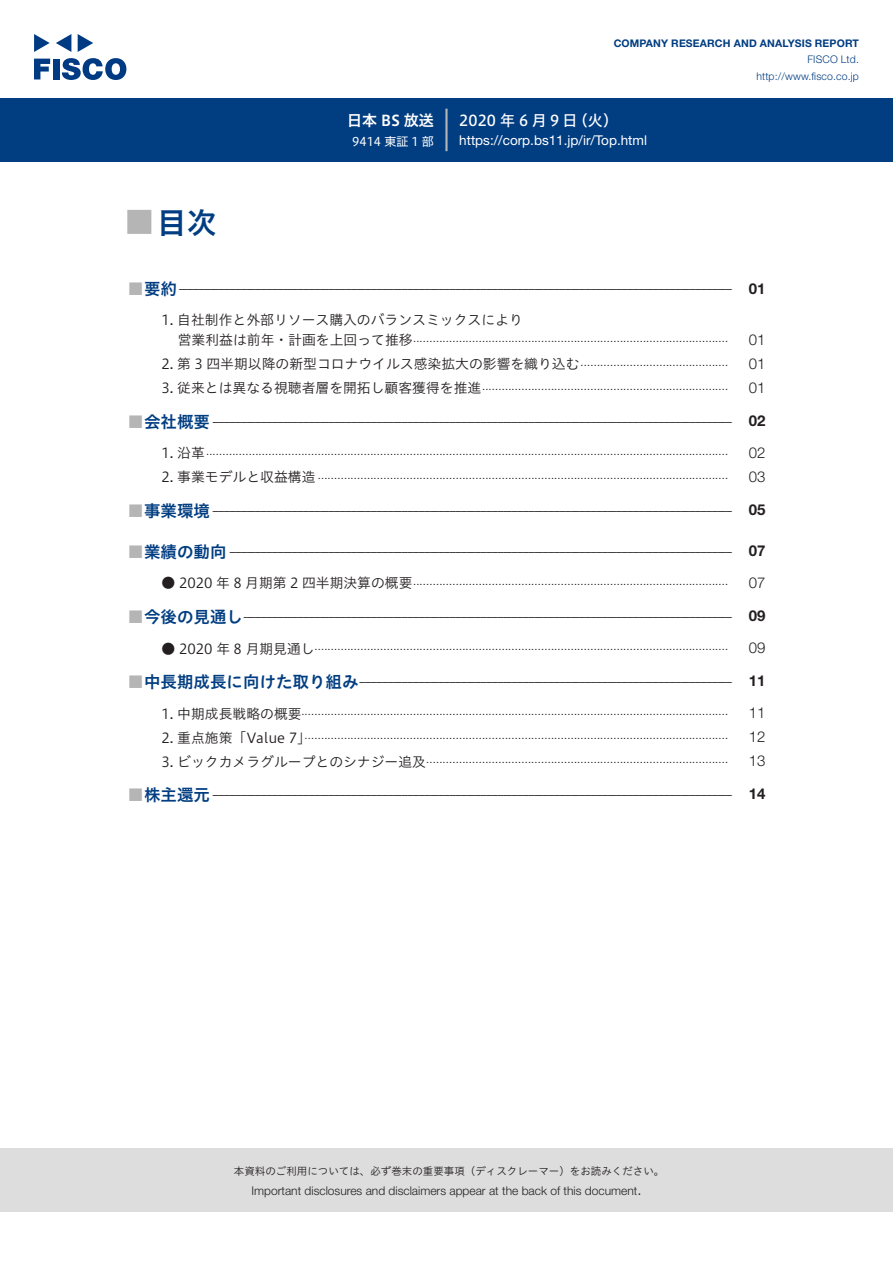
<style>
.page{position:relative;width:893px;height:1263px;background:#fff}
.page>*{position:absolute;margin:0;border:0;box-sizing:border-box;transform-origin:0 0}
.t1{font:30px "Hiragino UD Sans Std N W6";color:#003d81}
.t2{font:700 24px "Koz Go Pro";color:#b5b5b6}
.t3{font:16.5px "Hiragino UD Sans Std W6";color:#003d81}
.t4{font:300 15px "Helvetica Neue LT Std";color:#231f20}
.t5{font:700 15px "Helvetica Neue LT Std";color:#231f20}
.t6{font:15px "Hiragino UD Sans F Std N W5";letter-spacing:.22em;color:#fff}
.t7{font:15px "Hiragino UD Sans F Std N W6";color:#fff}
.t8{font:13.8px "Hiragino UD Sans Std W3";color:#231f20}
.t9{font:13.5px "Helvetica Neue LT Std";color:#fff}
.t10{font:12px "Hiragino UD Sans Std W3";color:#231f20}
.t11{font:300 12px "Helvetica Neue LT Std";color:#231f20}
.t12{font:12px "Hiragino UD Sans F Std N W4";color:#fff}
.t13{font:10.5px "Hiragino UD Sans Std W3";color:#231f20}
.t14{font:700 10.5px "Helvetica Neue LT Std";letter-spacing:.015em;color:#003d81}
.t15{font:300 10.5px/16.5px "Helvetica Neue LT Std";letter-spacing:.015em;color:#003d81;text-align:right}
.t16{font:9px "Hiragino UD Sans Std W3";color:#231f20}
.s1{color:#b5b5b6}
</style>
<div class="page">
<div style="left:0;top:1148px;width:893px;height:64px;background:#ddd"></div>
<svg style="left:34px;top:59px;width:16px;height:20px"></svg>
<div style="left:53px;top:59px;width:6px;height:20px;background:#003a83"></div>
<svg style="left:62px;top:58px;width:64px;height:22px"></svg>
<svg style="left:34px;top:34px;width:16px;height:18px"></svg>
<svg style="left:78px;top:34px;width:15px;height:18px"></svg>
<svg style="left:56px;top:34px;width:15px;height:18px"></svg>
<div style="left:0;top:98px;width:893px;height:64px;background:#003d81"></div>
<hr style="left:445px;top:109px;width:3px;height:42px;background:#b5b5b6">
<h2 class="t2" style="left:128px;top:207px;width:25px">█</h2>
<h1 class="t1" style="left:157px;top:199px;width:61px">目次</h1>
<p class="t7" style="left:347px;top:109px;width:88px">日本 BS 放送</p>
<p class="t12" style="left:352px;top:132px;width:83px">9414 東証 1 部</p>
<p class="t14" style="left:614px;top:37px;width:247px">COMPANY RESEARCH AND ANALYSIS REPORT</p>
<p class="t15" style="left:756px;top:51px;width:104px">FISCO Ltd. http://www.fisco.co j p.</p>
<p class="t6" style="left:459px;top:109px;width:120px">2020年6月9日</p>
<p class="t6" style="left:573px;top:109px;width:47px">（火(</p>
<p class="t9" style="left:459px;top:132px;width:189px">https://corp.bs11.jp /i r/ Top.html</p>
<h3 class="t3" style="left:128px;top:276px;width:51px"><span class="s1">■</span>要約</h3>
<p class="t8" style="left:162px;top:310px;width:363px">1. 自社制作と外部リソース購入のバランスミックスにより</p>
<p class="t10" style="left:177px;top:280px;width:557px">-----------------------------------------------------------------------------------------------------------------------------------------------------------------------------------------------------</p>
<p class="t8" style="left:178px;top:330px;width:236px">営業利益は前年・計画を上回って推移</p>
<p class="t16" style="left:413px;top:332px;width:316px">................................................................................................</p>
<p class="t8" style="left:162px;top:354px;width:419px">2. 第 3 四半期以降の新型コロナウイルス感染拡大の影響を織り込む</p>
<p class="t16" style="left:581px;top:356px;width:148px">.............................................</p>
<p class="t8" style="left:162px;top:378px;width:321px">3. 従来とは異なる視聴者層を開拓し顧客獲得を推進</p>
<p class="t16" style="left:482px;top:380px;width:247px">...........................................................................</p>
<h3 class="t3" style="left:128px;top:409px;width:84px"><span class="s1">■</span>会社概要</h3>
<p class="t10" style="left:210px;top:412px;width:524px">-----------------------------------------------------------------------------------------------------------------------------------------------------------------------------------------</p>
<p class="t8" style="left:162px;top:443px;width:45px">1. 沿革</p>
<p class="t16" style="left:206px;top:445px;width:523px">...............................................................................................................................................................</p>
<p class="t8" style="left:162px;top:467px;width:155px">2. 事業モデルと収益構造</p>
<p class="t16" style="left:318px;top:469px;width:411px">.............................................................................................................................</p>
<h3 class="t3" style="left:128px;top:498px;width:84px"><span class="s1">■</span>事業環境</h3>
<p class="t10" style="left:210px;top:501px;width:524px">-----------------------------------------------------------------------------------------------------------------------------------------------------------------------------------------</p>
<h3 class="t3" style="left:128px;top:539px;width:101px"><span class="s1">■</span>業績の動向</h3>
<p class="t10" style="left:227px;top:542px;width:508px">-----------------------------------------------------------------------------------------------------------------------------------------------------------------------------------</p>
<p class="t8" style="left:162px;top:573px;width:252px">● 2020 年 8 月期第 2 四半期決算の概要</p>
<p class="t16" style="left:413px;top:575px;width:316px">................................................................................................</p>
<h3 class="t3" style="left:128px;top:604px;width:117px"><span class="s1">■</span>今後の見通し</h3>
<p class="t10" style="left:243px;top:607px;width:491px">------------------------------------------------------------------------------------------------------------------------------------------------------------------------------</p>
<p class="t8" style="left:162px;top:638px;width:155px">● 2020 年 8 月期見通し</p>
<p class="t16" style="left:315px;top:640px;width:415px">..............................................................................................................................</p>
<h3 class="t3" style="left:128px;top:669px;width:233px"><span class="s1">■</span>中長期成長に向けた取り組み</h3>
<p class="t10" style="left:359px;top:672px;width:376px">-------------------------------------------------------------------------------------------------------------------------------------</p>
<p class="t8" style="left:162px;top:703px;width:142px">1. 中期成長戦略の概要</p>
<p class="t16" style="left:302px;top:705px;width:428px">..................................................................................................................................</p>
<p class="t8" style="left:162px;top:727px;width:151px">2. 重点施策「Value 7「</p>
<p class="t16" style="left:305px;top:729px;width:424px">.................................................................................................................................</p>
<p class="t8" style="left:162px;top:751px;width:266px">3. ビックカメラグループとのシナジー追及</p>
<p class="t16" style="left:426px;top:753px;width:303px">............................................................................................</p>
<h3 class="t3" style="left:128px;top:782px;width:84px"><span class="s1">■</span>株主還元</h3>
<p class="t10" style="left:210px;top:785px;width:524px">-----------------------------------------------------------------------------------------------------------------------------------------------------------------------------------------</p>
<p class="t5" style="left:749px;top:279px;width:18px">01</p>
<p class="t4" style="left:749px;top:331px;width:18px">01</p>
<p class="t4" style="left:749px;top:355px;width:18px">01</p>
<p class="t4" style="left:749px;top:379px;width:18px">01</p>
<p class="t5" style="left:749px;top:412px;width:18px">02</p>
<p class="t4" style="left:749px;top:444px;width:18px">02</p>
<p class="t4" style="left:749px;top:468px;width:18px">03</p>
<p class="t5" style="left:749px;top:501px;width:18px">05</p>
<p class="t5" style="left:749px;top:542px;width:18px">07</p>
<p class="t4" style="left:749px;top:574px;width:18px">07</p>
<p class="t5" style="left:749px;top:607px;width:18px">09</p>
<p class="t4" style="left:749px;top:639px;width:18px">09</p>
<p class="t5" style="left:749px;top:672px;width:18px">11</p>
<p class="t4" style="left:749px;top:704px;width:18px">11</p>
<p class="t4" style="left:749px;top:728px;width:18px">12</p>
<p class="t4" style="left:749px;top:752px;width:18px">13</p>
<p class="t5" style="left:749px;top:785px;width:18px">14</p>
<p class="t13" style="left:234px;top:1163px;width:432px">本資料のご利用については、必ず巻末の重要事項（ディスクレーマー）をお読みください。</p>
<p class="t4" style="left:637px;top:1180px;width:6px">.</p>
<p class="t11" style="left:251px;top:1183px;width:387px">Important disclosures and disclaimers appear at the back of this document</p>
</div>
